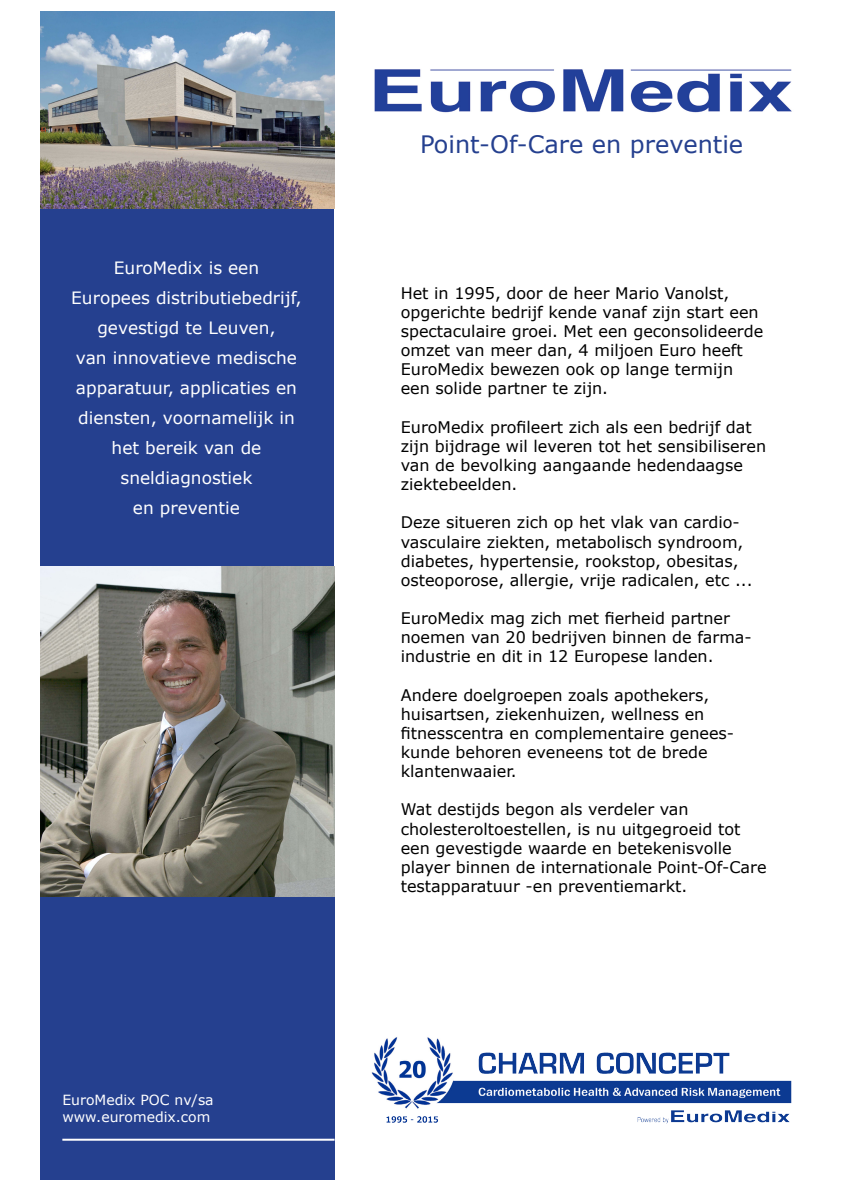
<style>
.page{position:relative;width:842px;height:1191px;background:#fff}
.page>*{position:absolute;margin:0;border:0;box-sizing:border-box;transform-origin:0 0}
.t1{font:24px "Verdana";color:#25408f}
.t2{font:17px/30px "Verdana";color:#fff;text-align:center}
.t3{font:16px/19.1px "Verdana";color:#000}
.t4{font:14px/16.8px "Verdana";color:#fff}
</style>
<div class="page">
<div style="left:40px;top:209px;width:294px;height:358px;background:#25408f"></div>
<div style="left:40px;top:896px;width:294px;height:283px;background:#25408f"></div>
<img style="left:40px;top:12px;width:294px;height:197px">
<img style="left:40px;top:567px;width:294px;height:329px">
<img style="left:374px;top:69px;width:418px;height:44px">
<hr style="left:62px;top:1138px;width:272px;height:2px;background:#fff">
<img style="left:371px;top:1037px;width:421px;height:87px">
<p class="t2" style="left:71px;top:252px;width:232px">EuroMedix is een<br>Europees distributiebedrijf, gevestigd te Leuven,<br>van innovatieve medische apparatuur, applicaties en diensten, voornamelijk in het bereik van de sneldiagnostiek<br>en preventie</p>
<p class="t4" style="left:62px;top:1091px;width:153px">EuroMedix POC nv/sa www.euromedix.com</p>
<h1 class="t1" style="left:420px;top:129px;width:325px">Point-Of-Care en preventie</h1>
<p class="t3" style="left:401px;top:283px;width:364px">Het in 1995, door de heer Mario Vanolst, opgerichte bedrijf kende vanaf zijn start een spectaculaire groei. Met een geconsolideerde omzet van meer dan, 4 miljoen Euro heeft EuroMedix bewezen ook op lange termijn een solide partner te zijn.</p>
<p class="t3" style="left:401px;top:417px;width:367px">EuroMedix profileert zich als een bedrijf dat zijn bijdrage wil leveren tot het sensibiliseren van de bevolking aangaande hedendaagse ziektebeelden.</p>
<p class="t3" style="left:401px;top:512px;width:353px">Deze situeren zich op het vlak van cardio&shy;vasculaire ziekten, metabolisch syndroom, diabetes, hypertensie, rookstop, obesitas, osteoporose, allergie, vrije radicalen, etc ...</p>
<p class="t3" style="left:401px;top:608px;width:353px">EuroMedix mag zich met fierheid partner noemen van 20 bedrijven binnen de farma&shy;industrie en dit in 12 Europese landen.</p>
<p class="t3" style="left:401px;top:684px;width:335px">Andere doelgroepen zoals apothekers, huisartsen, ziekenhuizen, wellness en fitnesscentra en complementaire genees&shy;kunde behoren eveneens tot de brede klantenwaaier.</p>
<p class="t3" style="left:401px;top:799px;width:367px">Wat destijds begon als verdeler van cholesteroltoestellen, is nu uitgegroeid tot een gevestigde waarde en betekenisvolle player binnen de internationale Point-Of-Care testapparatuur -en preventiemarkt.</p>
</div>
